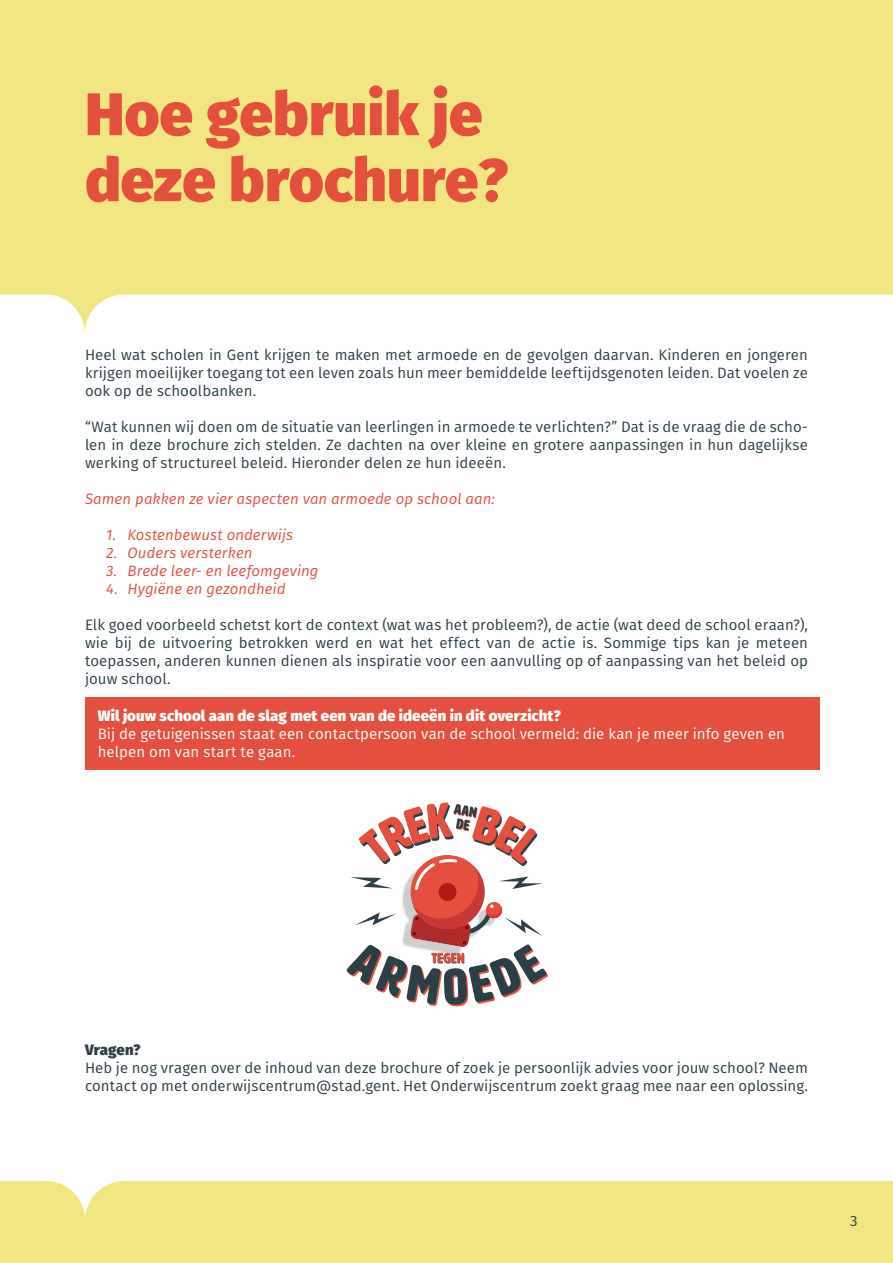
<style>
.page{position:relative;width:893px;height:1263px;background:#fff}
.page>*{position:absolute;margin:0;border:0;box-sizing:border-box;transform-origin:0 0}
.t1{font:800 60px/66px "Fira Sans";color:#e54f3e}
.t2{font:15px/18px "Fira Sans";color:#2b3f47;text-align:justify}
.t3{font:italic 15px "Fira Sans";letter-spacing:.005em;color:#e54f3e}
.t4{font:15px/18px "Fira Sans";letter-spacing:.005em;color:#fff}
.t5{font:800 15px "Fira Sans";letter-spacing:.01em;color:#fff}
.t6{font:800 15px "Fira Sans";color:#2b3f47}
</style>
<div class="page">
<div style="left:0;top:957px;width:893px;height:306px;background:#f1e681"></div>
<svg style="left:0;top:957px;width:893px;height:261px;fill:#fff"></svg>
<svg style="left:0;top:0;width:893px;height:332px;background:#f2e88f"></svg>
<div style="left:317px;top:957px;width:259px;height:75px;background:#fff"></div>
<svg style="left:346px;top:802px;width:202px;height:205px"></svg>
<div style="left:85px;top:697px;width:734px;height:73px;background:#e54f3e"></div>
<h1 class="t1" style="left:85px;top:81px;width:424px">Hoe gebruik je deze brochure?</h1>
<p class="t2" style="left:85px;top:346px;width:724px">Heel wat scholen in Gent krijgen te maken met armoede en de gevolgen daarvan. Kinderen en jongeren krijgen moeilijker toegang tot een leven zoals hun meer bemiddelde leeftijdsgenoten leiden. Dat voelen ze ook op de schoolbanken.</p>
<p class="t2" style="left:85px;top:418px;width:724px">“Wat kunnen wij doen om de situatie van leerlingen in armoede te verlichten?” Dat is de vraag die de scho&shy;len in deze brochure zich stelden. Ze dachten na over kleine en grotere aanpassingen in hun dagelijkse werking of structureel beleid. Hieronder delen ze hun ideeën.</p>
<p class="t3" style="left:85px;top:488px;width:411px">Samen pakken ze vier aspecten van armoede op school aan:</p>
<p class="t3" style="left:106px;top:524px;width:188px">1. Kostenbewust onderwijs</p>
<p class="t3" style="left:106px;top:542px;width:148px">2. Ouders versterken</p>
<p class="t3" style="left:106px;top:560px;width:214px">3. Brede leer- en leefomgeving</p>
<p class="t3" style="left:106px;top:578px;width:181px">4. Hygiëne en gezondheid</p>
<p class="t2" style="left:85px;top:616px;width:724px">Elk goed voorbeeld schetst kort de context (wat was het probleem?), de actie (wat deed de school eraan?), wie bij de uitvoering betrokken werd en wat het effect van de actie is. Sommige tips kan je meteen toepassen, anderen kunnen dienen als inspiratie voor een aanvulling op of aanpassing van het beleid op jouw school.</p>
<p class="t5" style="left:98px;top:706px;width:465px">Wil jouw school aan de slag met een van de ideeën in dit overzicht?</p>
<p class="t4" style="left:98px;top:725px;width:689px">Bij de getuigenissen staat een contactpersoon van de school vermeld: die kan je meer info geven en helpen om van start te gaan.</p>
<p class="t6" style="left:85px;top:1039px;width:57px">Vragen?</p>
<p class="t2" style="left:85px;top:1058px;width:724px">Heb je nog vragen over de inhoud van deze brochure of zoek je persoonlijk advies voor jouw school? Neem contact op met onderwijscentrum@stad.gent. Het Onderwijscentrum zoekt graag mee naar een oplossing.</p>
<p class="t2" style="left:850px;top:1212px;width:9px">3</p>
</div>
